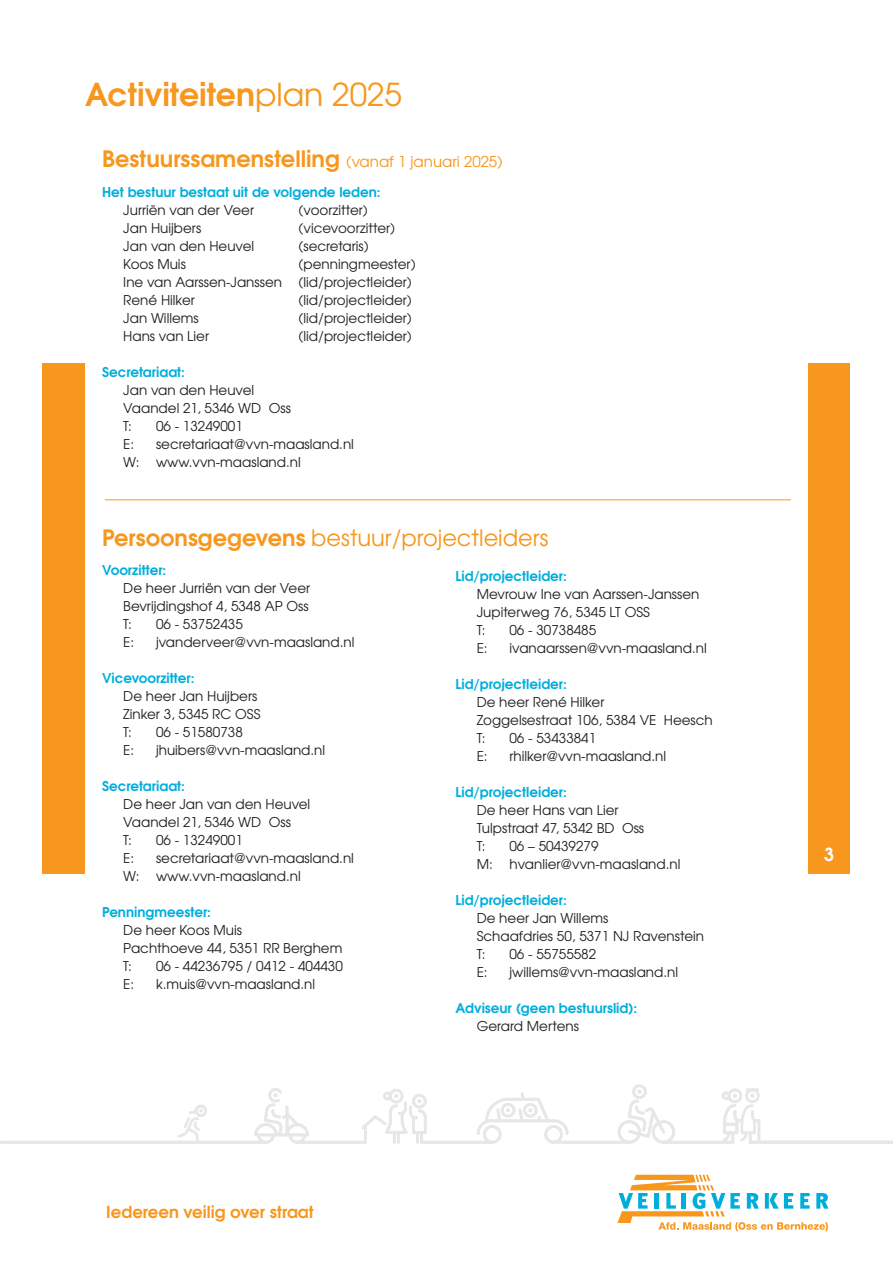
<style>
.page{position:relative;width:893px;height:1263px;background:#fff}
.page>*{position:absolute;margin:0;border:0;box-sizing:border-box;transform-origin:0 0}
.t1{font:700 31.5px "Te X Gyre Adventor";color:#f7971d}
.t2{font:700 22.5px "Te X Gyre Adventor";color:#f7971d}
.t3{font:22.5px "Te X Gyre Adventor";color:#f7971d}
.t4{font:700 18px "Te X Gyre Adventor";color:#fff}
.t5{font:700 16.5px "Te X Gyre Adventor";color:#f7971d}
.t6{font:13.5px/18px "Te X Gyre Adventor";color:#231f20}
.t7{font:700 13.5px "Te X Gyre Adventor";color:#00aedc}
.s1{font-weight:400}
.s2{font-weight:400;font-size:15px}
.s3{font-weight:700}
</style>
<div class="page">
<svg style="left:617px;top:1175px;width:211px;height:56px"></svg>
<div style="left:43px;top:363px;width:807px;height:510px;background:#f7971d"></div>
<div style="left:85px;top:361px;width:723px;height:524px;background:#fff"></div>
<hr style="left:0;top:1141px;width:267px;height:3px;background:#e6e7e9">
<svg style="left:177px;top:1084px;width:716px;height:60px"></svg>
<hr style="left:105px;top:500px;width:686px;height:1px;background:#f7971d">
<h1 class="t1" style="left:85px;top:68px;width:318px">Activiteiten<span class="s1">plan 2025</span></h1>
<h2 class="t2" style="left:102px;top:139px;width:402px">Bestuurssamenstelling <span class="s2">(vanaf 1 januari 2025)</span></h2>
<p class="t7" style="left:102px;top:180px;width:280px">Het bestuur bestaat uit de volgende leden:</p>
<p class="t6" style="left:123px;top:200px;width:132px">Jurriën van der Veer</p>
<p class="t6" style="left:299px;top:200px;width:71px">(voorzitter)</p>
<p class="t6" style="left:123px;top:218px;width:79px">Jan Huijbers</p>
<p class="t6" style="left:299px;top:218px;width:98px">(vicevoorzitter)</p>
<p class="t6" style="left:123px;top:236px;width:132px">Jan van den Heuvel</p>
<p class="t6" style="left:299px;top:236px;width:72px">(secretaris)</p>
<p class="t6" style="left:123px;top:254px;width:64px">Koos Muis</p>
<p class="t6" style="left:123px;top:254px;width:294px;text-indent:175px">(penningmeester)<br>Ine van Aarssen-Janssen (lid/projectleider)<br>René Hilker</p>
<p class="t6" style="left:299px;top:290px;width:115px">(lid/projectleider)</p>
<p class="t6" style="left:123px;top:308px;width:77px">Jan Willems</p>
<p class="t6" style="left:299px;top:308px;width:115px">(lid/projectleider)</p>
<p class="t6" style="left:123px;top:326px;width:87px">Hans van Lier</p>
<p class="t6" style="left:299px;top:326px;width:115px">(lid/projectleider)</p>
<p class="t7" style="left:102px;top:360px;width:85px">Secretariaat:</p>
<p class="t6" style="left:123px;top:380px;width:169px">Jan van den Heuvel<br>Vaandel 21, 5346 WD Oss<br>T:</p>
<p class="t6" style="left:156px;top:416px;width:88px">06 - 13249001</p>
<p class="t6" style="left:123px;top:434px;width:232px;text-indent:33px">secretariaat@vvn-maasland.nl<br>W: www.vvn-maasland.nl</p>
<p class="t6" style="left:123px;top:434px;width:12px">E:</p>
<h2 class="t3" style="left:102px;top:520px;width:448px"><span class="s3">Persoonsgegevens</span> bestuur/projectleiders</h2>
<p class="t7" style="left:102px;top:558px;width:66px">Voorzitter:</p>
<p class="t6" style="left:123px;top:578px;width:188px;text-align:justify">De heer Jurriën van der Veer Bevrijdingshof 4, 5348 AP Oss T:</p>
<p class="t6" style="left:156px;top:614px;width:88px">06 - 53752435</p>
<p class="t6" style="left:123px;top:632px;width:12px">E:</p>
<p class="t6" style="left:156px;top:632px;width:200px">jvanderveer@vvn-maasland.nl</p>
<p class="t7" style="left:102px;top:666px;width:94px">Vicevoorzitter:</p>
<p class="t6" style="left:123px;top:686px;width:139px">De heer Jan Huijbers<br>Zinker 3, 5345 RC OSS<br>T:</p>
<p class="t6" style="left:156px;top:722px;width:88px">06 - 51580738</p>
<p class="t6" style="left:123px;top:740px;width:12px">E:</p>
<p class="t6" style="left:156px;top:740px;width:171px">jhuibers@vvn-maasland.nl</p>
<p class="t7" style="left:102px;top:774px;width:85px">Secretariaat:</p>
<p class="t6" style="left:123px;top:794px;width:188px">De heer Jan van den Heuvel<br>Vaandel 21, 5346 WD Oss<br>T:</p>
<p class="t6" style="left:156px;top:830px;width:88px">06 - 13249001</p>
<p class="t6" style="left:123px;top:848px;width:232px;text-indent:33px">secretariaat@vvn-maasland.nl<br>W: www.vvn-maasland.nl</p>
<p class="t7" style="left:102px;top:900px;width:110px">Penningmeester:</p>
<p class="t6" style="left:123px;top:920px;width:221px">De heer Koos Muis<br>Pachthoeve 44, 5351 RR Berghem<br>T:</p>
<p class="t6" style="left:123px;top:848px;width:12px">E:</p>
<p class="t6" style="left:156px;top:956px;width:188px">06 - 44236795 / 0412 - 404430</p>
<p class="t6" style="left:123px;top:974px;width:12px">E:</p>
<p class="t6" style="left:156px;top:974px;width:161px">k.muis@vvn-maasland.nl</p>
<p class="t5" style="left:106px;top:1197px;width:209px">Iedereen veilig over straat</p>
<p class="t7" style="left:455px;top:565px;width:113px">Lid/projectleider:</p>
<p class="t6" style="left:477px;top:585px;width:224px">Mevrouw Ine van Aarssen-Janssen<br>Jupiterweg 76, 5345 LT OSS<br>T:</p>
<p class="t6" style="left:509px;top:621px;width:88px">06 - 30738485</p>
<p class="t6" style="left:477px;top:639px;width:12px">E:</p>
<p class="t6" style="left:509px;top:639px;width:199px">ivanaarssen@vvn-maasland.nl</p>
<p class="t7" style="left:455px;top:673px;width:113px">Lid/projectleider:</p>
<p class="t6" style="left:477px;top:693px;width:238px">De heer René Hilker<br>Zoggelsestraat 106, 5384 VE Heesch<br>T:</p>
<p class="t6" style="left:509px;top:729px;width:88px">06 - 53433841</p>
<p class="t6" style="left:477px;top:747px;width:12px">E:</p>
<p class="t6" style="left:509px;top:747px;width:158px">rhilker@vvn-maasland.nl</p>
<p class="t7" style="left:455px;top:781px;width:113px">Lid/projectleider:</p>
<p class="t6" style="left:477px;top:801px;width:169px">De heer Hans van Lier<br>Tulpstraat 47, 5342 BD Oss<br>T:</p>
<p class="t6" style="left:477px;top:837px;width:205px;text-indent:33px">06 – 50439279<br>M: hvanlier@vvn-maasland.nl</p>
<p class="t7" style="left:455px;top:889px;width:113px">Lid/projectleider:</p>
<p class="t6" style="left:477px;top:909px;width:229px">De heer Jan Willems<br>Schaafdries 50, 5371 NJ Ravenstein<br>T:</p>
<p class="t6" style="left:509px;top:945px;width:88px">06 - 55755582</p>
<p class="t6" style="left:477px;top:963px;width:12px">E:</p>
<p class="t6" style="left:509px;top:963px;width:170px">jwillems@vvn-maasland.nl</p>
<p class="t7" style="left:455px;top:997px;width:183px">Adviseur (geen bestuurslid):</p>
<p class="t6" style="left:477px;top:1017px;width:104px">Gerard Mertens</p>
<h3 class="t4" style="left:824px;top:839px;width:12px">3</h3>
</div>
